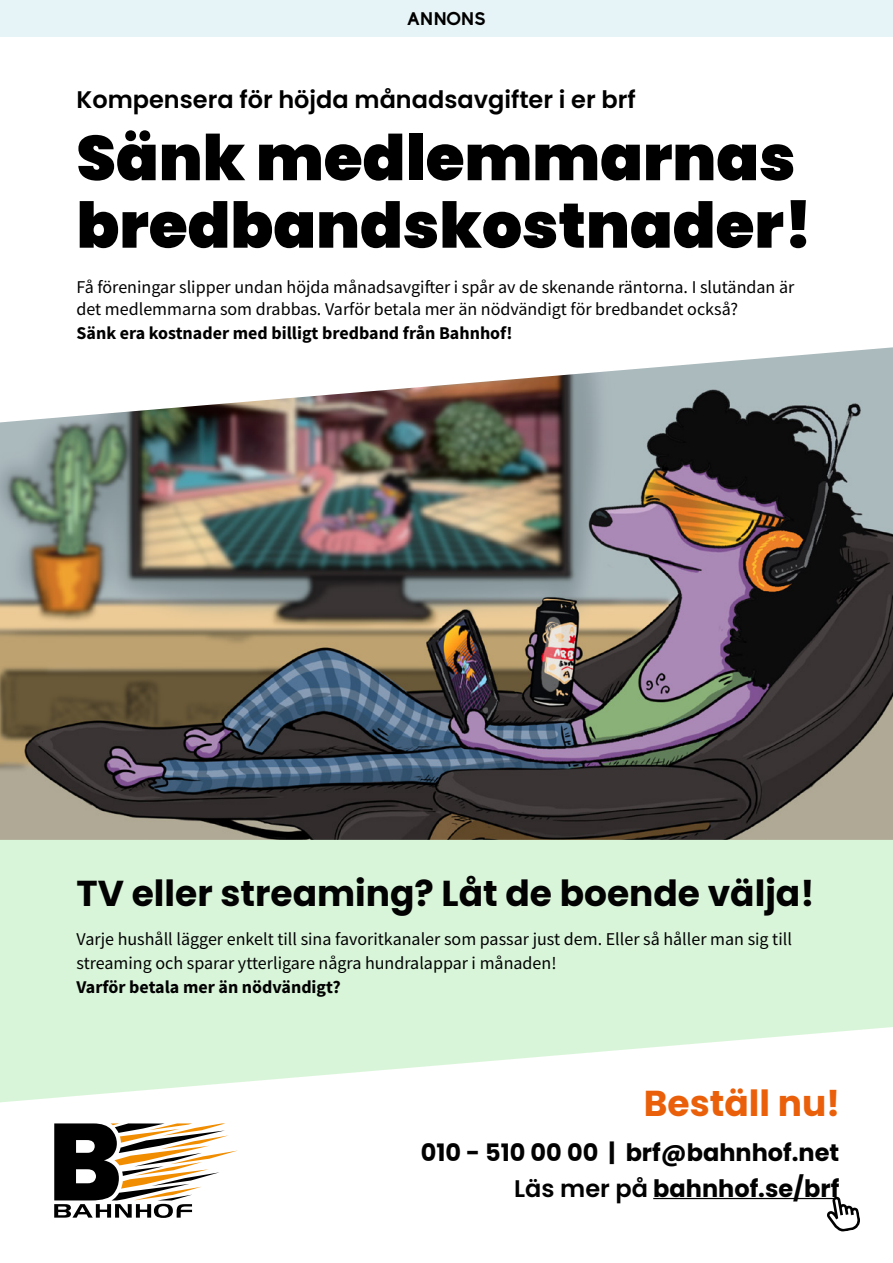
<style>
.page{position:relative;width:893px;height:1263px;background:#fff}
.page>*{position:absolute;margin:0;border:0;box-sizing:border-box;transform-origin:0 0}
.t1{font:900 63px/67.5px "Poppins";color:#000}
.t2{font:700 36px "Poppins";color:#020203}
.t3{font:700 36px "Poppins";color:#ea600a}
.t4{font:700 24px/36px "Poppins";color:#020203;text-align:right}
.t5{font:600 24px "Poppins";color:#000}
.t6{font:18px/21.6px "Source Sans Pro";color:#000}
.t7{font:18px/24px "Source Sans Pro";color:#020203}
.t8{font:700 18px "Source Sans Pro";color:#000}
.t9{font:700 18px "Source Sans Pro";color:#020203}
.t10{font:700 18px "Biko";letter-spacing:-.01em;color:#000}
.s1{font-weight:600}
</style>
<div class="page">
<svg style="left:0;top:840px;width:893px;height:263px;background:#def6de"></svg>
<img style="left:0;top:347px;width:893px;height:493px">
<hr style="left:653px;top:1198px;width:186px;height:1px;background:#020203">
<svg style="left:54px;top:1123px;width:184px;height:95px"></svg>
<svg style="left:826px;top:1196px;width:34px;height:36px"></svg>
<div style="left:0;top:0;width:893px;height:36px;background:#e7f4f7"></div>
<p class="t10" style="left:407px;top:8px;width:80px">ANNONS</p>
<h3 class="t5" style="left:77px;top:86px;width:561px">Kompensera för höjda månadsavgifter i er brf</h3>
<h1 class="t1" style="left:77px;top:125px;width:737px">Sänk medlemmarnas bredbandskostnader!</h1>
<p class="t6" style="left:77px;top:276px;width:719px">Få föreningar slipper undan höjda månadsavgifter i spår av de skenande räntorna. I slutändan är det medlemmarna som drabbas. Varför betala mer än nödvändigt för bredbandet också?</p>
<p class="t8" style="left:77px;top:320px;width:437px">Sänk era kostnader med billigt bredband från Bahnhof!</p>
<h2 class="t2" style="left:77px;top:872px;width:739px">TV eller streaming? Låt de boende välja!</h2>
<p class="t7" style="left:77px;top:927px;width:717px">Varje hushåll lägger enkelt till sina favoritkanaler som passar just dem. Eller så håller man sig till streaming och sparar ytterligare några hundralappar i månaden!</p>
<p class="t9" style="left:77px;top:975px;width:266px">Varför betala mer än nödvändigt?</p>
<h2 class="t3" style="left:644px;top:1082px;width:198px">Beställ nu!</h2>
<h3 class="t4" style="left:421px;top:1134px;width:420px">010 - 510 00 00 | brf@bahnhof.net<br><span class="s1">Läs mer på</span> bahnhof.se/brf</h3>
</div>
